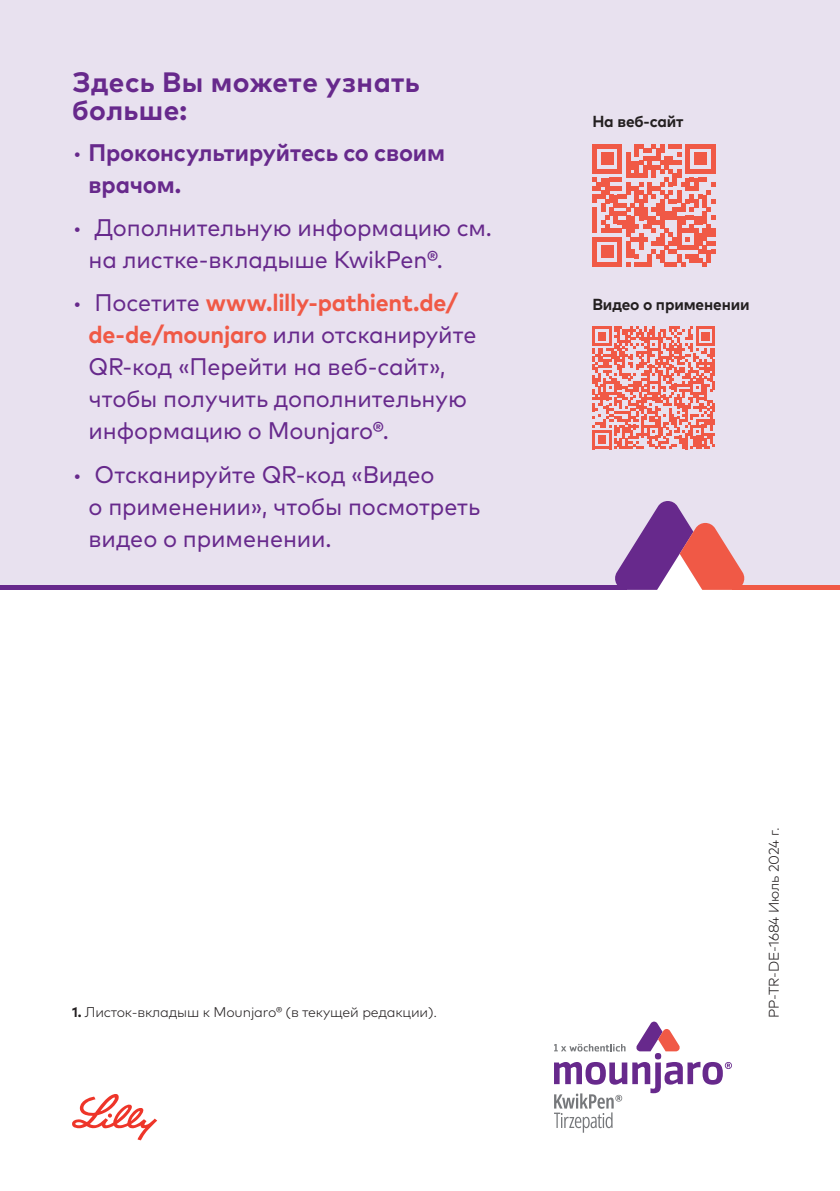
<style>
.page{position:relative;width:840px;height:1191px;background:#fff}
.page>*{position:absolute;margin:0;border:0;box-sizing:border-box;transform-origin:0 0}
.t1{font:700 28px/28px "Mark W1 G";letter-spacing:.015em;color:#67298c}
.t2{font:24px/32px "Mark W1 G";letter-spacing:-.005em;color:#67298c}
.t3{font:700 24px/32px "Mark W1 G";letter-spacing:-.005em;color:#67298c}
.t4{font:700 16px "Mark W1 G";letter-spacing:-.01em;color:#231f20}
.t5{font:300 14px "Mark W1 G";letter-spacing:-.01em;color:#231f20}
.s1{font-weight:300}
.s2{font-weight:700;color:#f05946}
.s3{font-weight:700}
</style>
<div class="page">
<div style="left:0;top:0;width:839px;height:588px;background:#e8e1ef"></div>
<svg style="left:592px;top:144px;width:122px;height:122px"></svg>
<svg style="left:72px;top:1094px;width:85px;height:46px"></svg>
<div style="left:732px;top:585px;width:107px;height:5px;background:#f05946"></div>
<div style="left:0;top:585px;width:626px;height:5px;background:#67298c"></div>
<svg style="left:615px;top:501px;width:129px;height:89px"></svg>
<svg style="left:554px;top:1021px;width:177px;height:111px"></svg>
<svg style="left:592px;top:326px;width:122px;height:123px"></svg>
<p class="t1" style="left:72px;top:66px;width:349px">Здесь Вы можете узнать больше:</p>
<p class="t3" style="left:88px;top:135px;width:358px;text-indent:-16px"><span class="s1">•</span> Проконсультируйтесь со своим врачом.</p>
<p class="t2" style="left:88px;top:210px;width:405px;text-indent:-16px"><span class="s1">•</span> Дополнительную информацию см. на листке-вкладыше KwikPen®.</p>
<p class="t2" style="left:88px;top:285px;width:389px;text-indent:-16px"><span class="s1">•</span> Посетите <span class="s2">www.lilly-pathient.de/ de-de/mounjaro</span> или отсканируйте<br>QR-код «Перейти на веб-сайт», чтобы получить дополнительную информацию о Mounjaro®.</p>
<p class="t2" style="left:88px;top:457px;width:393px;text-indent:-16px"><span class="s1">•</span> Отсканируйте QR-код «Видео<br>о применении», чтобы посмотреть видео о применении.</p>
<p class="t4" style="left:592px;top:109px;width:93px">На веб-сайт</p>
<p class="t4" style="left:592px;top:292px;width:159px">Видео о применении</p>
<p class="t5" style="left:72px;top:1001px;width:366px"><span class="s3">1.</span> Листок-вкладыш к Mounjaro® (в текущей редакции).</p>
<p class="t5" style="left:763px;top:1018px;width:192px;rotate:-90deg">PP-TR-DE-1684 Июль 2024 г.</p>
</div>
